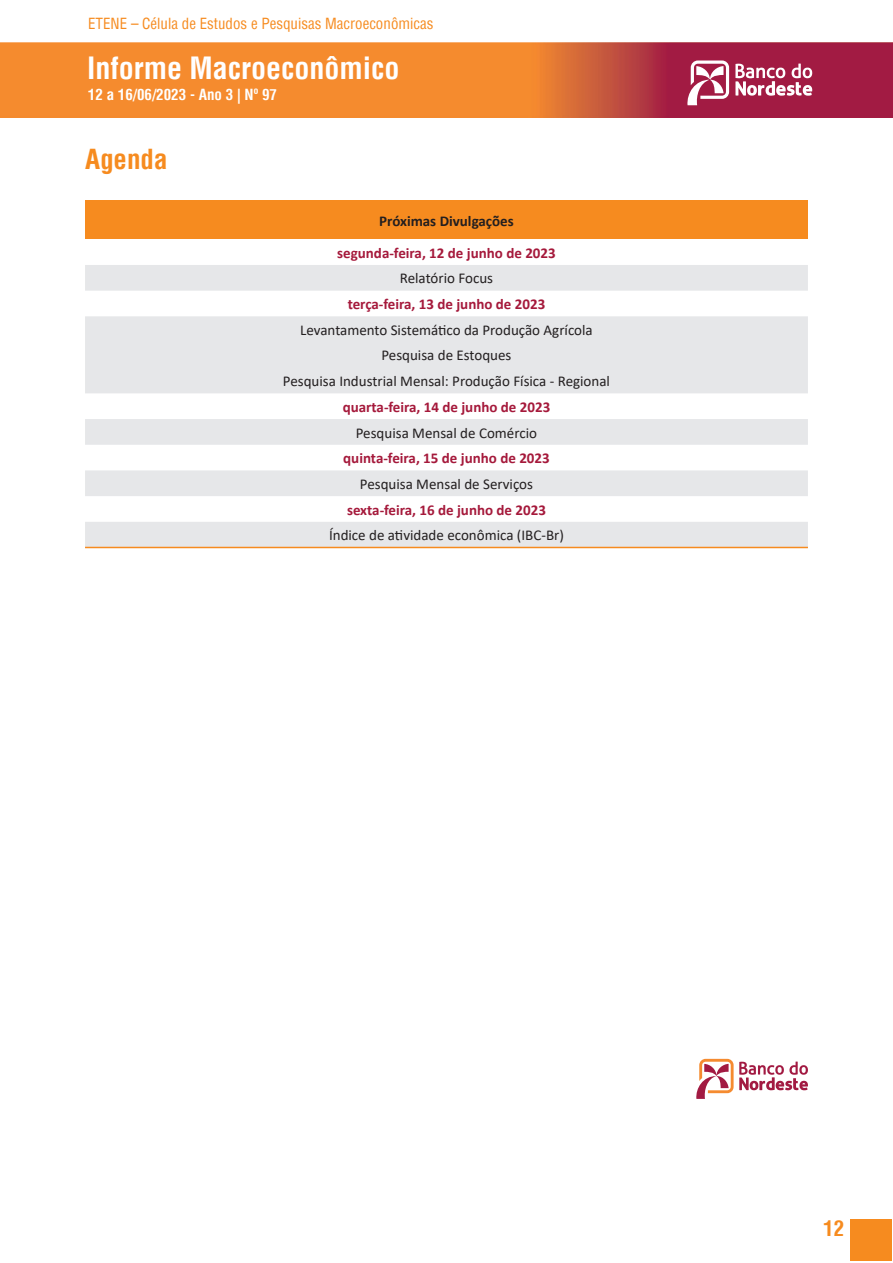
<style>
.page{position:relative;width:893px;height:1263px;background:#fff}
.page>*{position:absolute;margin:0;border:0;box-sizing:border-box;transform-origin:0 0}
.t1{font:700 condensed 30px "Helvetica";color:#fff}
.MS_Tit_1{font:700 condensed 27px "Helvetica";color:#f68b1f}
.t2{font:700 condensed 21px "Helvetica";color:#f68b1f}
.IMS_Corpo{font:15px "Calibri";color:#231f20}
.IMS_Corpo-2{font:700 15px "Calibri";color:#a5193b}
.t3{font:condensed 15px "Helvetica";color:#f68b1f}
.t4{font:700 condensed 15px "Helvetica";color:#fff}
.IMS_Corpo-3{font:700 15px "Calibri";color:#231f20}
</style>
<div class="page">
<img style="left:0;top:43px;width:893px;height:75px">
<svg style="left:686px;top:61px;width:43px;height:44px"></svg>
<svg style="left:735px;top:64px;width:77px;height:32px"></svg>
<div style="left:850px;top:1219px;width:42px;height:41px;background:#f68b1f"></div>
<div style="left:85px;top:201px;width:723px;height:38px;background:#f68b1f"></div>
<svg style="left:85px;top:265px;width:723px;height:282px;fill:#eeeff0"></svg>
<svg style="left:85px;top:316px;width:723px;height:180px;fill:#e6e7e9"></svg>
<hr style="left:85px;top:547px;width:723px;height:1px;background:#f68b1f">
<svg style="left:696px;top:1059px;width:112px;height:40px"></svg>
<p class="t3" style="left:88px;top:14px;width:347px">ETENE – Célula de Estudos e Pesquisas Macroeconômicas</p>
<h1 class="t1" style="left:87px;top:49px;width:314px">Informe Macroeconômico</h1>
<p class="t4" style="left:88px;top:86px;width:191px">12 a 16/06/2023 - Ano 3 | Nº 97</p>
<p class="MS_Tit_1" style="left:85px;top:141px;width:84px">Agenda</p>
<p class="IMS_Corpo-3" style="left:379px;top:210px;width:136px">Próximas Divulgações</p>
<p class="IMS_Corpo-2" style="left:337px;top:242px;width:220px">segunda-feira, 12 de junho de 2023</p>
<p class="IMS_Corpo" style="left:400px;top:268px;width:95px">Relatório Focus</p>
<p class="IMS_Corpo-2" style="left:348px;top:293px;width:199px">terça-feira, 13 de junho de 2023</p>
<p class="IMS_Corpo" style="left:300px;top:319px;width:294px">Levantamento Sistemático da Produção Agrícola</p>
<p class="IMS_Corpo" style="left:381px;top:345px;width:132px">Pesquisa de Estoques</p>
<p class="IMS_Corpo" style="left:283px;top:371px;width:329px">Pesquisa Industrial Mensal: Produção Física - Regional</p>
<p class="IMS_Corpo-2" style="left:343px;top:396px;width:209px">quarta-feira, 14 de junho de 2023</p>
<p class="IMS_Corpo" style="left:356px;top:422px;width:183px">Pesquisa Mensal de Comércio</p>
<p class="IMS_Corpo-2" style="left:343px;top:448px;width:208px">quinta-feira, 15 de junho de 2023</p>
<p class="IMS_Corpo" style="left:360px;top:473px;width:175px">Pesquisa Mensal de Serviços</p>
<p class="IMS_Corpo-2" style="left:347px;top:499px;width:200px">sexta-feira, 16 de junho de 2023</p>
<p class="IMS_Corpo" style="left:329px;top:525px;width:236px">Índice de atividade econômica (IBC-Br)</p>
<h3 class="t2" style="left:823px;top:1215px;width:22px">12</h3>
</div>
